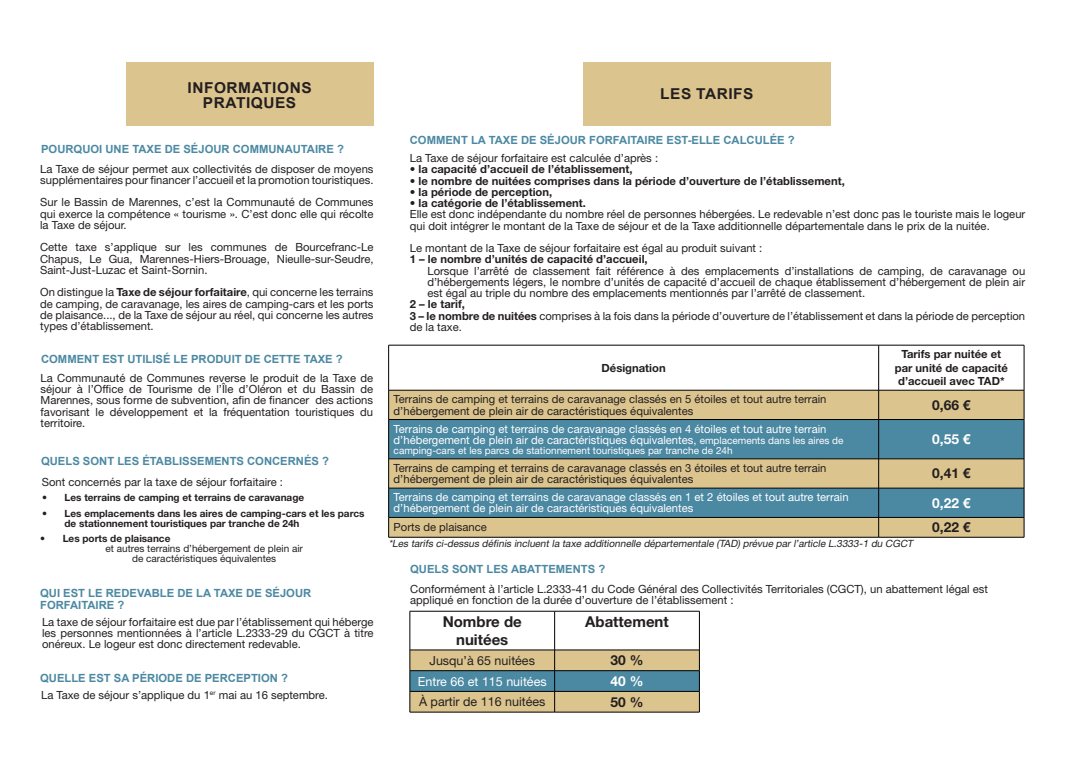
<style>
.page{position:relative;width:1088px;height:780px;background:#fff}
.page>*{position:absolute;margin:0;border:0;box-sizing:border-box;transform-origin:0 0}
.t1{font:700 15px "Arial";letter-spacing:.035em;color:#231f20}
.t2{font:700 15px/18px "Helvetica Neue LT Std";color:#231f20;text-align:center}
.t3{font:700 13.75px "Helvetica Neue LT Std";color:#231f20}
.t4{font:700 13.75px "Helvetica Neue LT Std";color:#fff}
.t5{font:12.5px "Helvetica Neue LT Std";color:#231f20}
.t6{font:12.5px "Helvetica Neue LT Std";color:#fff}
.t7{font:11.25px/11.2px "Helvetica Neue LT Std";color:#231f20;text-align:justify}
.t8{font:11.25px/11.2px "Helvetica Neue LT Std";color:#fff}
.t9{font:700 11.25px/13.5px "Helvetica Neue LT Std";color:#231f20;text-align:center}
.t10{font:700 11.25px/12.5px "Arial";color:#4b88a2}
.t11{font:700 10px/10px "Helvetica Neue LT Std";color:#231f20}
.t12{font:italic 10px "Helvetica Neue LT Std";color:#231f20}
.t13{font:10px "Helvetica Neue LT Std";color:#231f20}
.t14{font:10px "Helvetica Neue LT Std";color:#fff}
.s1{font-weight:700}
.s2{font-size:10px}
</style>
<div class="page">
<div style="left:126px;top:63px;width:248px;height:63px;background:#dcc48e"></div>
<div style="left:583px;top:63px;width:248px;height:63px;background:#dcc48e"></div>
<div style="left:389px;top:391px;width:635px;height:146px;background:#dcc48e"></div>
<svg style="left:389px;top:420px;width:635px;height:97px;background:#75989a"></svg>
<hr style="left:389px;top:345px;width:490px;height:1px;background:#000">
<hr style="left:388px;top:345px;width:1px;height:45px;background:#000">
<hr style="left:879px;top:345px;width:145px;height:1px;background:#000">
<hr style="left:878px;top:345px;width:1px;height:45px;background:#000">
<hr style="left:1024px;top:345px;width:1px;height:45px;background:#000">
<hr style="left:878px;top:390px;width:146px;height:1px;background:#000">
<svg style="left:1024px;top:390px;width:1px;height:29px"></svg>
<hr style="left:879px;top:419px;width:145px;height:1px;background:#000">
<hr style="left:1024px;top:419px;width:1px;height:39px;background:#000">
<hr style="left:878px;top:458px;width:146px;height:1px;background:#000">
<hr style="left:389px;top:488px;width:490px;height:1px;background:#000">
<hr style="left:879px;top:488px;width:145px;height:1px;background:#000">
<hr style="left:389px;top:517px;width:490px;height:1px;background:#000">
<svg style="left:388px;top:459px;width:1px;height:78px"></svg>
<hr style="left:879px;top:517px;width:145px;height:1px;background:#000">
<svg style="left:878px;top:459px;width:1px;height:78px"></svg>
<svg style="left:1024px;top:459px;width:1px;height:78px"></svg>
<hr style="left:389px;top:537px;width:490px;height:1px;background:#000">
<hr style="left:879px;top:537px;width:145px;height:1px;background:#000">
<hr style="left:389px;top:390px;width:490px;height:1px;background:#000">
<svg style="left:388px;top:390px;width:1px;height:29px"></svg>
<svg style="left:878px;top:390px;width:1px;height:29px"></svg>
<hr style="left:389px;top:419px;width:490px;height:1px;background:#000">
<hr style="left:388px;top:419px;width:1px;height:39px;background:#000">
<hr style="left:878px;top:419px;width:1px;height:39px;background:#000">
<hr style="left:389px;top:458px;width:490px;height:1px;background:#000">
<hr style="left:410px;top:611px;width:145px;height:1px;background:#000">
<hr style="left:410px;top:611px;width:1px;height:39px;background:#000">
<hr style="left:555px;top:611px;width:144px;height:1px;background:#000">
<hr style="left:554px;top:611px;width:1px;height:39px;background:#000">
<hr style="left:699px;top:611px;width:1px;height:39px;background:#000">
<hr style="left:410px;top:649px;width:145px;height:1px;background:#000">
<hr style="left:555px;top:649px;width:144px;height:1px;background:#000">
<svg style="left:410px;top:650px;width:290px;height:62px;background:#a2a78d"></svg>
<hr style="left:410px;top:711px;width:145px;height:1px;background:#000">
<hr style="left:555px;top:711px;width:144px;height:1px;background:#000">
<p class="t1" style="left:188px;top:77px;width:126px">INFORMATIONS</p>
<p class="t1" style="left:203px;top:92px;width:95px">PRATIQUES</p>
<p class="t10" style="left:41px;top:143px;width:304px">POURQUOI UNE TAXE DE SÉJOUR COMMUNAUTAIRE ?</p>
<p class="t7" style="left:40px;top:163px;width:335px">La Taxe de séjour permet aux collectivités de disposer de moyens supplémentaires pour financer l’accueil et la promotion touristiques.</p>
<p class="t7" style="left:40px;top:196px;width:335px">Sur le Bassin de Marennes, c’est la Communauté de Communes qui exerce la compétence « tourisme ». C’est donc elle qui récolte la Taxe de séjour.</p>
<p class="t7" style="left:40px;top:241px;width:335px">Cette taxe s’applique sur les communes de Bourcefranc-Le Chapus, Le Gua, Marennes-Hiers-Brouage, Nieulle-sur-Seudre, Saint-Just-Luzac et Saint-Sornin.</p>
<p class="t7" style="left:40px;top:286px;width:335px">On distingue la <span class="s1">Taxe de séjour forfaitaire</span>, qui concerne les terrains de camping, de caravanage, les aires de camping-cars et les ports de plaisance..., de la Taxe de séjour au réel, qui concerne les autres types d’établissement.</p>
<p class="t10" style="left:41px;top:353px;width:303px">COMMENT EST UTILISÉ LE PRODUIT DE CETTE TAXE ?</p>
<p class="t7" style="left:41px;top:372px;width:334px">La Communauté de Communes reverse le produit de la Taxe de séjour à l’Office de Tourisme de l’Île d’Oléron et du Bassin de Marennes, sous forme de subvention, afin de financer des actions favorisant le développement et la fréquentation touristiques du territoire.</p>
<p class="t10" style="left:41px;top:455px;width:289px">QUELS SONT LES ÉTABLISSEMENTS CONCERNÉS ?</p>
<p class="t7" style="left:42px;top:476px;width:243px">Sont concernés par la taxe de séjour forfaitaire :</p>
<p class="t11" style="left:42px;top:492px;width:264px">• Les terrains de camping et terrains de caravanage</p>
<p class="t11" style="left:65px;top:508px;width:301px;text-indent:-22px">• Les emplacements dans les aires de camping-cars et les parcs de stationnement touristiques par tranche de 24h</p>
<p class="t11" style="left:40px;top:533px;width:132px">• Les ports de plaisance</p>
<p class="t13" style="left:106px;top:542px;width:199px">et autres terrains d’hébergement de plein air</p>
<p class="t13" style="left:132px;top:552px;width:146px">de caractéristiques équivalentes</p>
<p class="t10" style="left:40px;top:586px;width:273px">QUI EST LE REDEVABLE DE LA TAXE DE SÉJOUR<br>FORFAITAIRE ?</p>
<p class="t7" style="left:42px;top:616px;width:333px">La taxe de séjour forfaitaire est due par l’établissement qui héberge les personnes mentionnées à l’article L.2333-29 du CGCT à titre onéreux. Le logeur est donc directement redevable.</p>
<p class="t10" style="left:40px;top:671px;width:249px">QUELLE EST SA PÉRIODE DE PERCEPTION ?</p>
<p class="t7" style="left:41px;top:689px;width:288px">La Taxe de séjour s’applique du 1<sup>er</sup> mai au 16 septembre.</p>
<p class="t1" style="left:660px;top:83px;width:95px">LES TARIFS</p>
<p class="t10" style="left:410px;top:133px;width:386px">COMMENT LA TAXE DE SÉJOUR FORFAITAIRE EST-ELLE CALCULÉE ?</p>
<p class="t7" style="left:410px;top:152px;width:250px">La Taxe de séjour forfaitaire est calculée d’après :</p>
<p class="t9" style="left:410px;top:162px;width:224px">• la capacité d’accueil de l’établissement,</p>
<p class="t9" style="left:410px;top:173px;width:436px">• le nombre de nuitées comprises dans la période d’ouverture de l’établissement,</p>
<p class="t9" style="left:410px;top:185px;width:144px">• la période de perception,</p>
<p class="t9" style="left:410px;top:196px;width:178px">• la catégorie de l’établissement.</p>
<p class="t7" style="left:410px;top:208px;width:617px">Elle est donc indépendante du nombre réel de personnes hébergées. Le redevable n’est donc pas le touriste mais le logeur qui doit intégrer le montant de la Taxe de séjour et de la Taxe additionnelle départementale dans le prix de la nuitée.</p>
<p class="t7" style="left:410px;top:242px;width:354px">Le montant de la Taxe de séjour forfaitaire est égal au produit suivant :</p>
<p class="t9" style="left:410px;top:252px;width:239px">1 – le nombre d’unités de capacité d’accueil,</p>
<p class="t7" style="left:427px;top:265px;width:599px">Lorsque l’arrêté de classement fait référence à des emplacements d’installations de camping, de caravanage ou d’hébergements légers, le nombre d’unités de capacité d’accueil de chaque établissement d’hébergement de plein air est égal au triple du nombre des emplacements mentionnés par l’arrêté de classement.</p>
<p class="t9" style="left:410px;top:297px;width:57px">2 – le tarif,</p>
<p class="t7" style="left:410px;top:310px;width:617px"><span class="s1">3 – le nombre de nuitées</span> comprises à la fois dans la période d’ouverture de l’établissement et dans la période de perception de la taxe.</p>
<p class="t9" style="left:601px;top:360px;width:66px">Désignation</p>
<p class="t9" style="left:895px;top:347px;width:115px">Tarifs par nuitée et par unité de capacité d’accueil avec TAD*</p>
<p class="t7" style="left:394px;top:393px;width:434px">Terrains de camping et terrains de caravanage classés en 5 étoiles et tout autre terrain d’hébergement de plein air de caractéristiques équivalentes</p>
<p class="t3" style="left:932px;top:396px;width:40px">0,66 €</p>
<p class="t8" style="left:394px;top:423px;width:451px">Terrains de camping et terrains de caravanage classés en 4 étoiles et tout autre terrain d’hébergement de plein air de caractéristiques équivalentes, <span class="s2">emplacements dans les aires de</span></p>
<p class="t14" style="left:394px;top:444px;width:340px">camping-cars et les parcs de stationnement touristiques par tranche de 24h</p>
<p class="t4" style="left:932px;top:430px;width:40px">0,55 €</p>
<p class="t7" style="left:394px;top:462px;width:434px">Terrains de camping et terrains de caravanage classés en 3 étoiles et tout autre terrain d’hébergement de plein air de caractéristiques équivalentes</p>
<p class="t3" style="left:932px;top:465px;width:40px">0,41 €</p>
<p class="t8" style="left:394px;top:491px;width:456px">Terrains de camping et terrains de caravanage classés en 1 et 2 étoiles et tout autre terrain d’hébergement de plein air de caractéristiques équivalentes</p>
<p class="t4" style="left:932px;top:494px;width:40px">0,22 €</p>
<p class="t7" style="left:394px;top:521px;width:95px">Ports de plaisance</p>
<p class="t3" style="left:932px;top:519px;width:40px">0,22 €</p>
<p class="t12" style="left:389px;top:537px;width:528px">*Les tarifs ci-dessus définis incluent la taxe additionnelle départementale (TAD) prévue par l’article L.3333-1 du CGCT</p>
<p class="t10" style="left:410px;top:562px;width:197px">QUELS SONT LES ABATTEMENTS ?</p>
<p class="t7" style="left:410px;top:583px;width:579px">Conformément à l’article L.2333-41 du Code Général des Collectivités Territoriales (CGCT), un abattement légal est appliqué en fonction de la durée d’ouverture de l’établissement :</p>
<p class="t2" style="left:443px;top:612px;width:81px">Nombre de nuitées</p>
<p class="t2" style="left:585px;top:612px;width:85px">Abattement</p>
<p class="t5" style="left:429px;top:652px;width:107px">Jusqu’à 65 nuitées</p>
<p class="t3" style="left:610px;top:651px;width:34px">30 %</p>
<p class="t6" style="left:418px;top:673px;width:130px">Entre 66 et 115 nuitées</p>
<p class="t4" style="left:610px;top:672px;width:34px">40 %</p>
<p class="t5" style="left:419px;top:694px;width:128px">À partir de 116 nuitées</p>
<p class="t3" style="left:610px;top:693px;width:34px">50 %</p>
</div>
